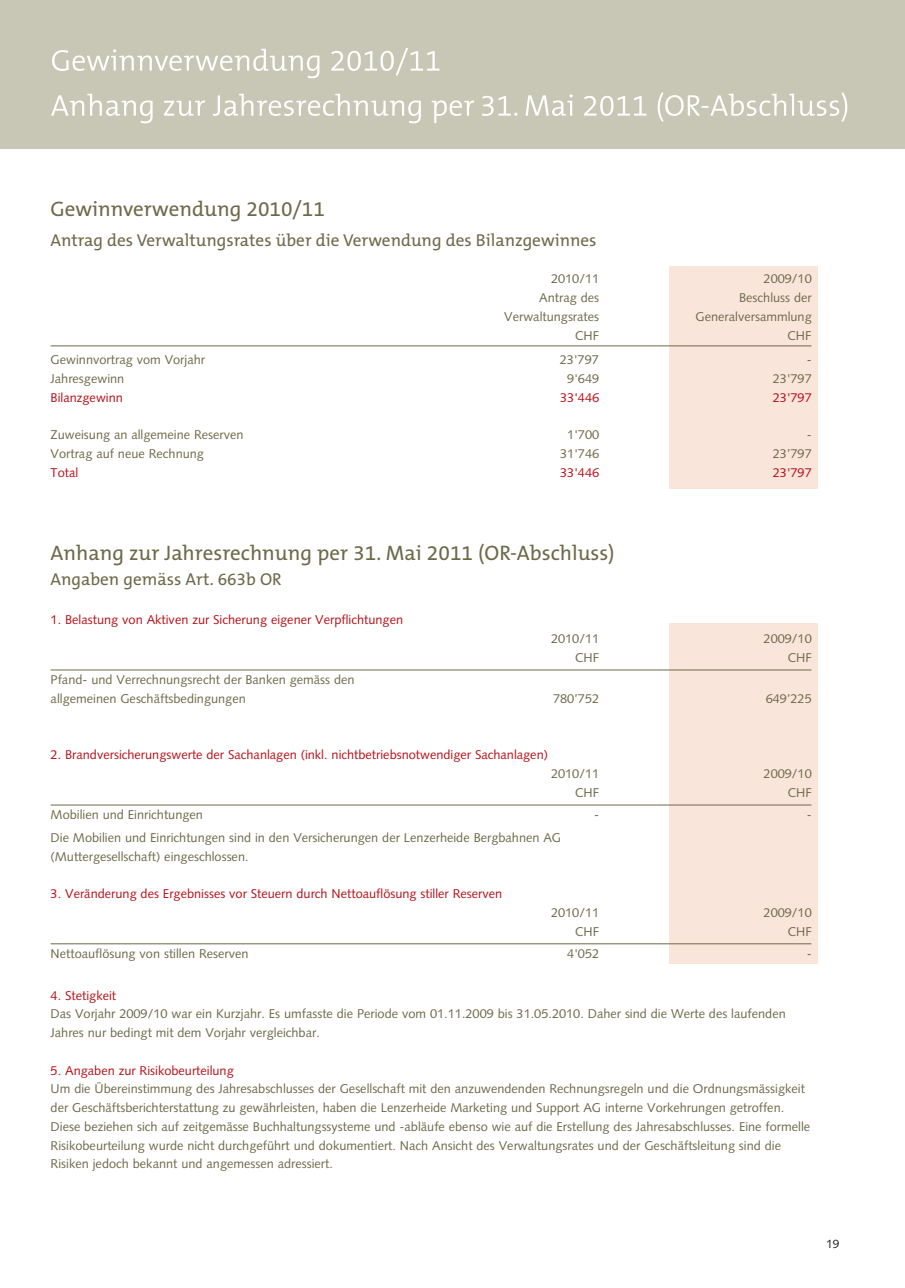
<style>
.page{position:relative;width:905px;height:1288px;background:#fff}
.page>*{position:absolute;margin:0;border:0;box-sizing:border-box;transform-origin:0 0}
.t1{font:21px "The Mix B5 Plain";color:#6d6a4a}
.t2{font:17.25px "The Mix B5 Plain";color:#6d6a4a}
.t3{font:12.75px/18.8px "Syntax LT Std";color:#6d6a4a}
.t4{font:12.75px "Syntax LT Std";color:#b70f17}
.t5{font:12px "Syntax LT Std";color:#231f20}
</style>
<div class="page">
<div style="left:0;top:0;width:905px;height:149px;background:#c8c6b5"></div>
<div style="left:669px;top:267px;width:148px;height:222px;background:#fae5db"></div>
<div style="left:669px;top:623px;width:148px;height:340px;background:#fae5db"></div>
<hr style="left:51px;top:345px;width:760px;height:1px;background:#6d6a4a">
<hr style="left:51px;top:669px;width:760px;height:1px;background:#6d6a4a">
<hr style="left:51px;top:804px;width:760px;height:1px;background:#6d6a4a">
<hr style="left:51px;top:943px;width:760px;height:1px;background:#6d6a4a">
<svg style="left:51px;top:92px;width:796px;height:31px"></svg>
<svg style="left:52px;top:48px;width:387px;height:30px"></svg>
<h1 class="t1" style="left:51px;top:198px;width:276px">Gewinnverwendung 2010/11</h1>
<h2 class="t2" style="left:51px;top:231px;width:547px">Antrag des Verwaltungsrates über die Verwendung des Bilanzgewinnes</h2>
<p class="t3" style="left:551px;top:271px;width:50px">2010/11</p>
<p class="t3" style="left:764px;top:271px;width:50px">2009/10</p>
<p class="t3" style="left:539px;top:289px;width:61px">Antrag des</p>
<p class="t3" style="left:739px;top:289px;width:74px">Beschluss der</p>
<p class="t3" style="left:504px;top:308px;width:96px">Verwaltungsrates</p>
<p class="t3" style="left:696px;top:308px;width:118px">Generalversammlung</p>
<p class="t3" style="left:575px;top:327px;width:26px">CHF</p>
<p class="t3" style="left:787px;top:327px;width:26px">CHF</p>
<p class="t3" style="left:51px;top:352px;width:156px">Gewinnvortrag vom Vorjahr</p>
<p class="t3" style="left:560px;top:352px;width:40px">23'797</p>
<p class="t3" style="left:807px;top:352px;width:6px">-</p>
<p class="t3" style="left:51px;top:370px;width:75px">Jahresgewinn</p>
<p class="t3" style="left:567px;top:370px;width:33px">9'649</p>
<p class="t3" style="left:773px;top:370px;width:40px">23'797</p>
<p class="t4" style="left:51px;top:392px;width:74px">Bilanzgewinn</p>
<p class="t4" style="left:560px;top:392px;width:40px">33'446</p>
<p class="t4" style="left:773px;top:392px;width:40px">23'797</p>
<p class="t3" style="left:51px;top:427px;width:195px">Zuweisung an allgemeine Reserven</p>
<p class="t3" style="left:567px;top:427px;width:33px">1'700</p>
<p class="t3" style="left:807px;top:427px;width:6px">-</p>
<p class="t3" style="left:51px;top:445px;width:155px">Vortrag auf neue Rechnung</p>
<p class="t3" style="left:560px;top:445px;width:40px">31'746</p>
<p class="t3" style="left:773px;top:445px;width:40px">23’797</p>
<p class="t4" style="left:51px;top:467px;width:29px">Total</p>
<p class="t4" style="left:560px;top:467px;width:40px">33'446</p>
<p class="t4" style="left:773px;top:467px;width:40px">23'797</p>
<h1 class="t1" style="left:51px;top:541px;width:565px">Anhang zur Jahresrechnung per 31. Mai 2011 (OR-Abschluss)</h1>
<h2 class="t2" style="left:51px;top:570px;width:233px">Angaben gemäss Art. 663b OR</h2>
<p class="t4" style="left:51px;top:615px;width:354px">1. Belastung von Aktiven zur Sicherung eigener Verpflichtungen</p>
<p class="t3" style="left:551px;top:630px;width:50px">2010/11</p>
<p class="t3" style="left:764px;top:630px;width:50px">2009/10</p>
<p class="t3" style="left:575px;top:649px;width:26px">CHF</p>
<p class="t3" style="left:788px;top:649px;width:26px">CHF</p>
<p class="t3" style="left:51px;top:672px;width:305px">Pfand- und Verrechnungsrecht der Banken gemäss den allgemeinen Geschäftsbedingungen</p>
<p class="t3" style="left:553px;top:690px;width:48px">780’752</p>
<p class="t3" style="left:766px;top:690px;width:48px">649’225</p>
<p class="t4" style="left:51px;top:750px;width:499px">2. Brandversicherungswerte der Sachanlagen (inkl. nichtbetriebsnotwendiger Sachanlagen)</p>
<p class="t3" style="left:551px;top:765px;width:50px">2010/11</p>
<p class="t3" style="left:764px;top:765px;width:50px">2009/10</p>
<p class="t3" style="left:575px;top:784px;width:26px">CHF</p>
<p class="t3" style="left:788px;top:784px;width:26px">CHF</p>
<p class="t3" style="left:51px;top:807px;width:154px">Mobilien und Einrichtungen</p>
<p class="t3" style="left:594px;top:807px;width:6px">-</p>
<p class="t3" style="left:807px;top:807px;width:6px">-</p>
<p class="t3" style="left:51px;top:829px;width:512px">Die Mobilien und Einrichtungen sind in den Versicherungen der Lenzerheide Bergbahnen AG (Muttergesellschaft) eingeschlossen.</p>
<p class="t4" style="left:51px;top:888px;width:453px">3. Veränderung des Ergebnisses vor Steuern durch Nettoauflösung stiller Reserven</p>
<p class="t3" style="left:551px;top:904px;width:50px">2010/11</p>
<p class="t3" style="left:764px;top:904px;width:50px">2009/10</p>
<p class="t3" style="left:575px;top:923px;width:26px">CHF</p>
<p class="t3" style="left:788px;top:923px;width:26px">CHF</p>
<p class="t3" style="left:51px;top:945px;width:200px">Nettoauflösung von stillen Reserven</p>
<p class="t3" style="left:567px;top:945px;width:33px">4'052</p>
<p class="t3" style="left:807px;top:945px;width:6px">-</p>
<p class="t4" style="left:51px;top:990px;width:67px">4. Stetigkeit</p>
<p class="t3" style="left:51px;top:1005px;width:737px">Das Vorjahr 2009/10 war ein Kurzjahr. Es umfasste die Periode vom 01.11.2009 bis 31.05.2010. Daher sind die Werte des laufenden<br>Jahres nur bedingt mit dem Vorjahr vergleichbar.</p>
<p class="t4" style="left:51px;top:1065px;width:185px">5. Angaben zur Risikobeurteilung</p>
<p class="t3" style="left:51px;top:1080px;width:761px">Um die Übereinstimmung des Jahresabschlusses der Gesellschaft mit den anzuwendenden Rechnungsregeln und die Ordnungsmässigkeit der Geschäftsberichterstattung zu gewährleisten, haben die Lenzerheide Marketing und Support AG interne Vorkehrungen getroffen.<br>Diese beziehen sich auf zeitgemässe Buchhaltungssysteme und -abläufe ebenso wie auf die Erstellung des Jahresabschlusses. Eine formelle Risikobeurteilung wurde nicht durchgeführt und dokumentiert. Nach Ansicht des Verwaltungsrates und der Geschäftsleitung sind die Risiken jedoch bekannt und angemessen adressiert.</p>
<p class="t5" style="left:826px;top:1238px;width:15px">19</p>
</div>
